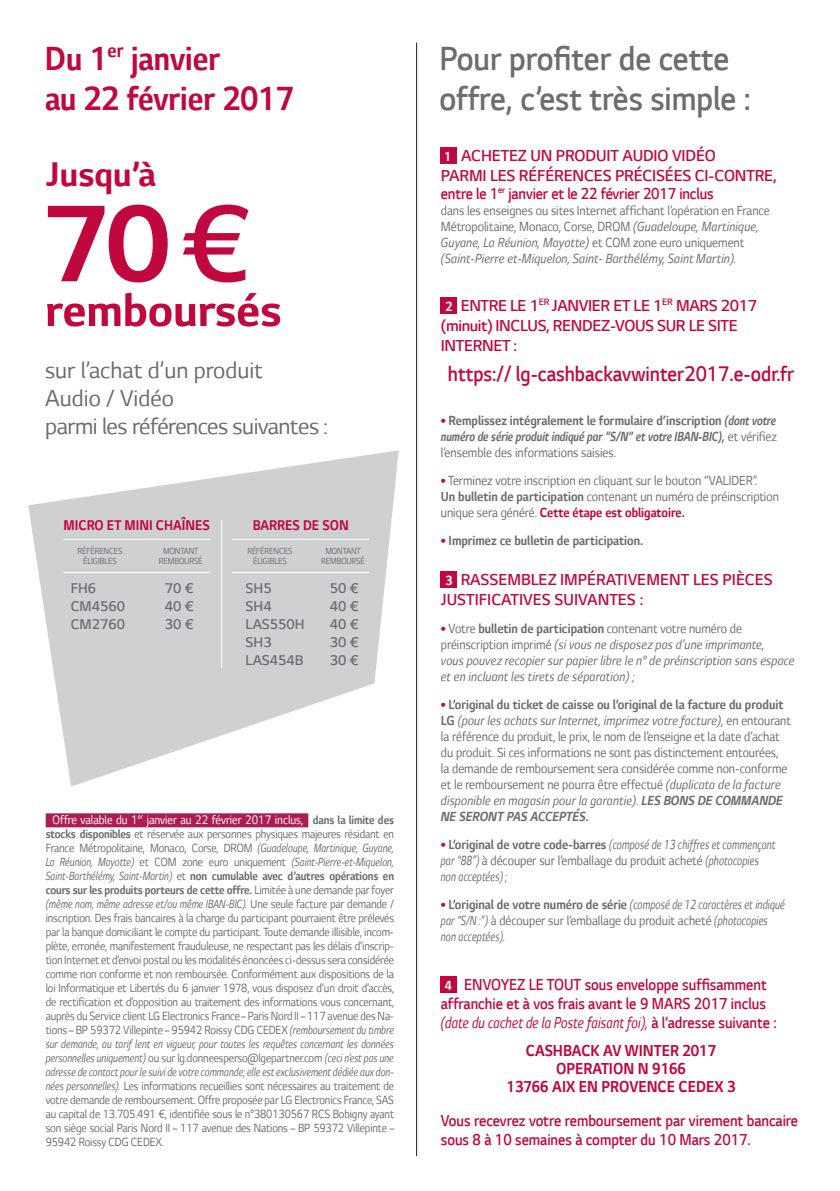
<style>
.page{position:relative;width:840px;height:1191px;background:#fff}
.page>*{position:absolute;margin:0;border:0;box-sizing:border-box;transform-origin:0 0}
.t1{font:700 124px "LG Smart";color:#c0073e}
.t2{font:700 52px "LG Smart";color:#c0073e}
.t3{font:700 39px "LG Smart";color:#c0073e}
.t4{font:300 38px/40px "LG Smart";color:#6c6d70;scale:.93 1}
.t5{font:700 38px/40px "LG Smart";color:#c0073e;scale:.9 1}
.t6{font:26px/28px "LG Smart";letter-spacing:-.02em;color:#6c6d70}
.t7{font:300 24px "LG Smart";color:#c0073e;scale:.9 1}
.t8{font:300 18px/19px "LG Smart";letter-spacing:-.01em;color:#c0073e;scale:.9 1}
.t9{font:300 18px/20px "LG Smart";letter-spacing:-.01em;color:#c0073e}
.t10{font:700 18px "LG Smart";color:#c0073e;scale:.9 1}
.t11{font:300 16px "LG Smart";color:#6c6d70}
.t12{font:700 16px "LG Smart";color:#c0073e;scale:.9 1}
.t13{font:15px/16px "LG Smart";color:#6c6d70;scale:.9 1}
.t14{font:italic 15px/16px "LG Smart";color:#6c6d70;scale:.75 1}
.t15{font:italic 15px/16px "LG Smart";color:#6c6d70;scale:.9 1}
.t16{font:italic 700 15px/16px "LG Smart";color:#6c6d70;text-align:justify;scale:.8 1}
.t17{font:700 15px "LG Smart";color:#6c6d70;scale:.9 1}
.t18{font:14px "LG Smart";color:#fff;scale:.9 1}
.t19{font:13.6px/14px "LG Smart";letter-spacing:-.01em;color:#6c6d70;text-align:justify;scale:.89 1}
.t20{font:10px/10px "LG Smart";letter-spacing:-.01em;color:#6c6d70;text-align:center;scale:.9 1}
.s1{font-weight:300}
.s2{font-weight:700;font-size:13.6px;color:#6c6d70}
.s3{font-weight:700}
.s4{font-style:italic}
.s5{font-weight:700;font-size:15px;color:#fff}
.s6{font-style:normal;font-size:18px;color:#c0073e}
.s7{font-style:normal}
.s8{font-weight:400;font-style:normal}
.s9{font-weight:700;font-size:18px;color:#c0073e}
.s10{font-weight:700;color:#c0073e}
.s11{font-size:18px;color:#c0073e}
.s12{font-weight:700;font-style:normal;font-size:18px;color:#c0073e}
.s13{font-weight:700;font-style:normal}
.s14{font-weight:700;font-style:italic}
.s15{font-weight:400;font-style:italic}
</style>
<div class="page">
<svg style="left:28px;top:450px;width:370px;height:336px;fill:#cfd0d2"></svg>
<div style="left:46px;top:813px;width:262px;height:14px;background:#ad1d54"></div>
<div style="left:440px;top:976px;width:16px;height:17px;background:#c0073e"></div>
<div style="left:440px;top:572px;width:16px;height:16px;background:#c0073e"></div>
<div style="left:440px;top:297px;width:16px;height:17px;background:#c0073e"></div>
<div style="left:440px;top:148px;width:16px;height:16px;background:#c0073e"></div>
<hr style="left:416px;top:43px;width:1px;height:1113px;background:#231f20">
<hr style="left:221px;top:520px;width:1px;height:148px;background:#fff">
<hr style="left:232px;top:572px;width:137px;height:1px;background:#fff">
<hr style="left:232px;top:539px;width:137px;height:1px;background:#fff">
<hr style="left:64px;top:572px;width:146px;height:1px;background:#fff">
<hr style="left:64px;top:539px;width:146px;height:1px;background:#fff">
<p class="t5" style="left:45px;top:39px;width:278px">Du 1<sup>er</sup> janvier<br>au 22 février 2017</p>
<p class="t3" style="left:47px;top:153px;width:111px">Jusqu’à</p>
<p class="t1" style="left:44px;top:175px;width:209px">70<span class="s1">€</span></p>
<p class="t2" style="left:45px;top:281px;width:238px">remboursés</p>
<p class="t6" style="left:45px;top:356px;width:284px">sur l’achat d’un produit<br>Audio / Vidéo<br>parmi les références suivantes :</p>
<p class="t12" style="left:64px;top:516px;width:164px">MICRO ET MINI CHAÎNES</p>
<p class="t12" style="left:252px;top:516px;width:108px">BARRES DE SON</p>
<p class="t20" style="left:77px;top:546px;width:52px">RÉFÉRENCES</p>
<p class="t20" style="left:83px;top:556px;width:39px">ÉLIGIBLES</p>
<p class="t20" style="left:321px;top:546px;width:50px">MONTANT<br>REMBOURSÉ</p>
<p class="t20" style="left:247px;top:546px;width:52px">RÉFÉRENCES</p>
<p class="t20" style="left:253px;top:556px;width:39px">ÉLIGIBLES</p>
<p class="t20" style="left:159px;top:546px;width:50px">MONTANT<br>REMBOURSÉ</p>
<p class="t11" style="left:71px;top:579px;width:27px">FH6</p>
<p class="t11" style="left:165px;top:579px;width:31px">70 €</p>
<p class="t11" style="left:71px;top:597px;width:56px">CM4560</p>
<p class="t11" style="left:165px;top:597px;width:31px">40 €</p>
<p class="t11" style="left:71px;top:615px;width:56px">CM2760</p>
<p class="t11" style="left:165px;top:615px;width:31px">30 €</p>
<p class="t11" style="left:245px;top:579px;width:28px">SH5</p>
<p class="t11" style="left:329px;top:579px;width:31px">50 €</p>
<p class="t11" style="left:245px;top:597px;width:28px">SH4</p>
<p class="t11" style="left:329px;top:597px;width:31px">40 €</p>
<p class="t11" style="left:245px;top:615px;width:60px">LAS550H</p>
<p class="t11" style="left:329px;top:615px;width:31px">40 €</p>
<p class="t11" style="left:245px;top:633px;width:28px">SH3</p>
<p class="t11" style="left:329px;top:633px;width:31px">30 €</p>
<p class="t11" style="left:245px;top:651px;width:59px">LAS454B</p>
<p class="t11" style="left:329px;top:651px;width:31px">30 €</p>
<p class="t18" style="left:53px;top:812px;width:380px">Offre valable du 1<sup>er</sup> janvier au 22 février 2017 inclus, <span class="s2">dans la limite des</span></p>
<p class="t19" style="left:46px;top:827px;width:394px"><span class="s3">stocks disponibles</span> et réservée aux personnes physiques majeures résidant en France Métropolitaine, Monaco, Corse, DROM <span class="s4">(Guadeloupe, Martinique, Guyane, La Réunion, Mayotte)</span> et COM zone euro uniquement <span class="s4">(Saint-Pierre-et-Miquelon, Saint-Barthélémy, Saint-Martin)</span> et <span class="s3">non cumulable avec d’autres opérations en cours sur les produits porteurs de cette offre.</span> Limitée à une demande par foyer <span class="s4">(même nom, même adresse et/ou même IBAN-BIC).</span> Une seule facture par demande / inscription. Des frais bancaires à la charge du participant pourraient être prélevés par la banque domiciliant le compte du participant. Toute demande illisible, incom&shy;plète, erronée, manifestement frauduleuse, ne respectant pas les délais d’inscrip&shy;tion Internet et d’envoi postal ou les modalités énoncées ci-dessus sera considérée comme non conforme et non remboursée. Conformément aux dispositions de la loi Informatique et Libertés du 6 janvier 1978, vous disposez d’un droit d’accès, de rectification et d’opposition au traitement des informations vous concernant, auprès du Service client LG Electronics France – Paris Nord II – 117 avenue des Na&shy;tions – BP 59372 Villepinte – 95942 Roissy CDG CEDEX <span class="s4">(remboursement du timbre sur demande, au tarif lent en vigueur, pour toutes les requêtes concernant les données personnelles uniquement)</span> ou sur lg.donneesperso@lgepartner.com <span class="s4">(ceci n’est pas une adresse de contact pour le suivi de votre commande; elle est exclusivement dédiée aux don&shy;nées personnelles).</span> Les informations recueillies sont nécessaires au traitement de votre demande de remboursement. Offre proposée par LG Electronics France, SAS au capital de 13.705.491 €, identifiée sous le n°380130567 RCS Bobigny ayant son siège social Paris Nord II – 117 avenue des Nations – BP 59372 Villepinte – 95942 Roissy CDG CEDEX.</p>
<p class="t4" style="left:439px;top:39px;width:336px">Pour profiter de cette offre, c’est très simple :</p>
<p class="t9" style="left:440px;top:146px;width:337px"><span class="s5">1</span> ACHETEZ UN PRODUIT AUDIO VIDÉO<br>PARMI LES RÉFÉRENCES PRÉCISÉES CI-CONTRE,</p>
<p class="t8" style="left:440px;top:184px;width:304px">entre le 1<sup>er</sup> janvier et le 22 février 2017 inclus</p>
<p class="t13" style="left:440px;top:202px;width:366px">dans les enseignes ou sites Internet affichant l’opération en France Métropolitaine, Monaco, Corse, DROM <span class="s4">(Guadeloupe, Martinique, Guyane, La Réunion, Mayotte)</span> et COM zone euro uniquement <span class="s4">(Saint-Pierre et-Miquelon, Saint- Barthélémy, Saint Martin).</span></p>
<p class="t9" style="left:440px;top:296px;width:318px"><span class="s5">2</span> ENTRE LE 1<sup>ER</sup> JANVIER ET LE 1<sup>ER</sup> MARS 2017 (minuit) INCLUS, RENDEZ-VOUS SUR LE SITE<br>INTERNET :</p>
<p class="t7" style="left:447px;top:360px;width:386px">https:// lg-cashbackavwinter2017.e-odr.fr</p>
<p class="t16" style="left:440px;top:412px;width:421px"><span class="s6">•</span> <span class="s7">Remplissez intégralement le formulaire d’inscription</span> (dont votre numéro de série produit indiqué par “S/N” et votre IBAN-BIC), <span class="s8">et vérifiez l’ensemble des informations saisies.</span></p>
<p class="t13" style="left:440px;top:472px;width:353px"><span class="s9">•</span> Terminez votre inscription en cliquant sur le bouton “VALIDER”.</p>
<p class="t13" style="left:440px;top:488px;width:377px"><span class="s3">Un bulletin de participation</span> contenant un numéro de préinscription unique sera généré. <span class="s10">Cette étape est obligatoire.</span></p>
<p class="t17" style="left:440px;top:532px;width:226px"><span class="s11">•</span> Imprimez ce bulletin de participation.</p>
<p class="t9" style="left:440px;top:570px;width:333px"><span class="s5">3</span> RASSEMBLEZ IMPÉRATIVEMENT LES PIÈCES<br>JUSTIFICATIVES SUIVANTES :</p>
<p class="t15" style="left:440px;top:620px;width:394px"><span class="s12">•</span> <span class="s7">Votre</span> <span class="s13">bulletin de participation</span> <span class="s7">contenant votre numéro de préinscription imprimé</span> (si vous ne disposez pas d’une imprimante,<br>vous pouvez recopier sur papier libre le n° de préinscription sans espace et en incluant les tirets de séparation) ;</p>
<p class="t13" style="left:440px;top:696px;width:390px"><span class="s9">•</span> <span class="s3">L’original du ticket de caisse ou l’original de la facture du produit LG</span> <span class="s4">(pour les achats sur Internet, imprimez votre facture),</span> en entourant la référence du produit, le prix, le nom de l’enseigne et la date d’achat du produit. Si ces informations ne sont pas distinctement entourées,<br>la demande de remboursement sera considérée comme non-conforme et le remboursement ne pourra être effectué <span class="s4">(duplicata de la facture disponible en magasin pour la garantie).</span> <span class="s14">LES BONS DE COMMANDE NE SERONT PAS ACCEPTÉS.</span></p>
<p class="t14" style="left:440px;top:836px;width:447px"><span class="s12">•</span> <span class="s13">L’original de votre code-barres</span> (composé de 13 chiffres et commençant par “88”) <span class="s7">à découper sur l’emballage du produit acheté</span> (photocopies non acceptées) ;</p>
<p class="t14" style="left:440px;top:896px;width:460px"><span class="s12">•</span> <span class="s13">L’original de votre numéro de série</span> (composé de 12 caractères et indiqué par “S/N :”) <span class="s7">à découper sur l’emballage du produit acheté</span> (photocopies non acceptées).</p>
<p class="t8" style="left:440px;top:975px;width:374px"><span class="s5">4</span> ENVOYEZ LE TOUT sous enveloppe suffisamment affranchie et à vos frais avant le 9 MARS 2017 inclus <span class="s15">(date du cachet de la Poste faisant foi),</span> à l’adresse suivante :</p>
<p class="t10" style="left:525px;top:1040px;width:213px">CASHBACK AV WINTER 2017</p>
<p class="t10" style="left:556px;top:1058px;width:146px">OPERATION N 9166</p>
<p class="t10" style="left:506px;top:1076px;width:256px">13766 AIX EN PROVENCE CEDEX 3</p>
<p class="t8" style="left:440px;top:1111px;width:398px">Vous recevrez votre remboursement par virement bancaire sous 8 à 10 semaines à compter du 10 Mars 2017.</p>
</div>
